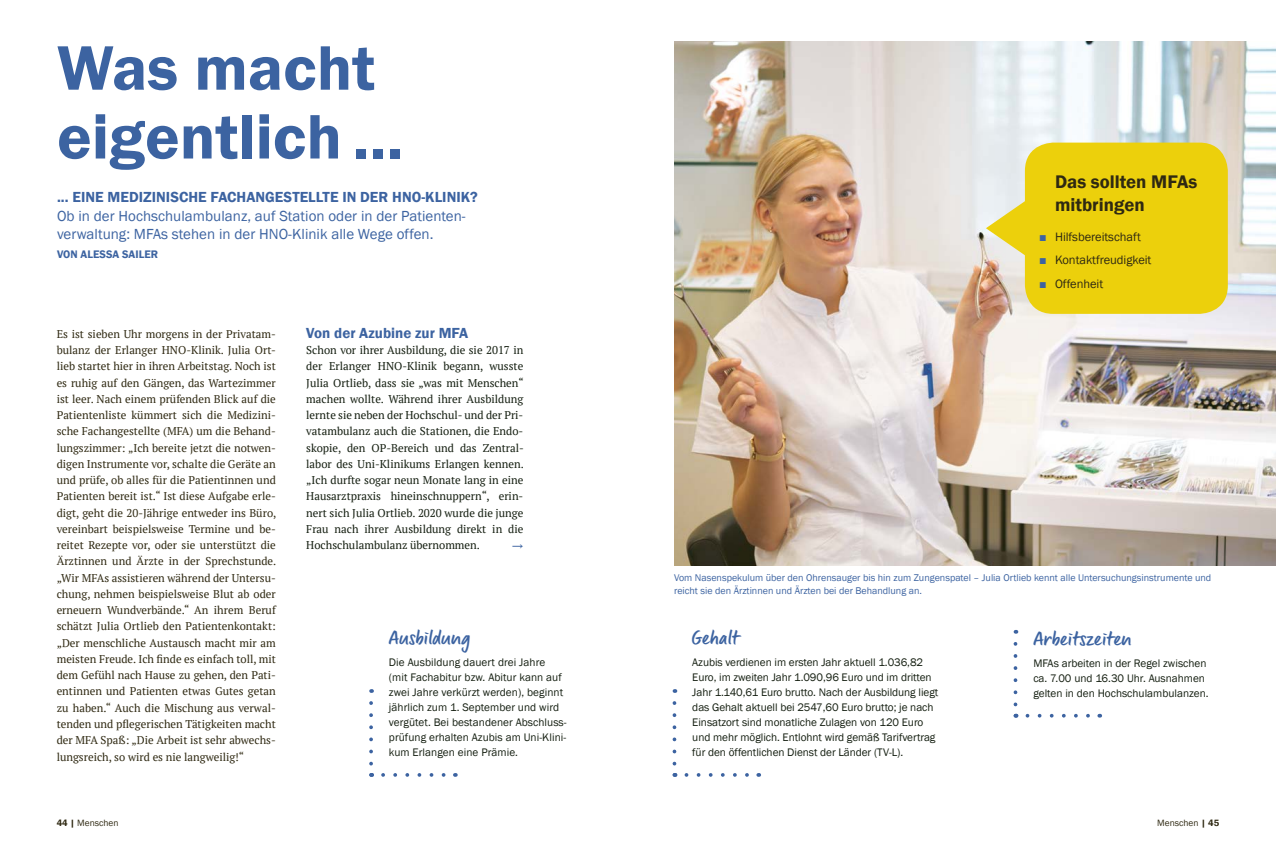
<style>
.page{position:relative;width:1276px;height:851px;background:#fff}
.page>*{position:absolute;margin:0;border:0;box-sizing:border-box;transform-origin:0 0}
.t1{font:600 65px/68.8px "Franklin Gothic";color:#3c63a1}
.t2{font:18.75px "Lingua";letter-spacing:.035em;color:#3c63a1}
.t3{font:600 18.75px/22.5px "Franklin Gothic";color:#2f2912}
.t4{font:15px/18.8px "Franklin Gothic";color:#3c63a1}
.t5{font:600 15px "Franklin Gothic";color:#3c63a1}
.t6{font:12.5px "Franklin Gothic";letter-spacing:-.005em;color:#2f2912}
.t7{font:11.25px/16.2px "PT Serif";color:#2f2912;text-align:justify}
.t8{font:11.25px/15px "Franklin Gothic";letter-spacing:-.005em;color:#141e10}
.t9{font:11.25px/16.2px "PT Serif";color:#141e10;text-align:justify}
.t10{font:600 11.25px "Franklin Gothic";color:#3c63a1}
.t11{font:11.25px "Franklin Gothic";color:#3c63a1}
.t12{font:10px/12.5px "Franklin Gothic";color:#3c63a1}
.t13{font:9.38px "Franklin Gothic";color:#2f2912}
.s1{color:#3c63a1}
.s2{font-weight:600}
</style>
<div class="page">
<svg style="left:383px;top:773px;width:63px;height:3px"></svg>
<svg style="left:369px;top:703px;width:4px;height:73px"></svg>
<svg style="left:686px;top:773px;width:63px;height:3px"></svg>
<svg style="left:672px;top:703px;width:4px;height:73px"></svg>
<img style="left:674px;top:42px;width:602px;height:523px">
<div style="left:1025px;top:143px;width:202px;height:171px;background:#ecd00c;border-radius:28px"></div>
<svg style="left:986px;top:198px;width:39px;height:60px;background:#ebdf88"></svg>
<svg style="left:1027px;top:713px;width:63px;height:4px"></svg>
<svg style="left:1013px;top:643px;width:4px;height:74px"></svg>
<h1 class="t1" style="left:57px;top:34px;width:347px">Was macht eigentlich ...</h1>
<h3 class="t5" style="left:57px;top:188px;width:422px">... EINE MEDIZINISCHE FACHANGESTELLTE IN DER HNO-KLINIK?</h3>
<h3 class="t4" style="left:57px;top:206px;width:410px">Ob in der Hochschulambulanz, auf Station oder in der Patienten&shy;verwaltung: MFAs stehen in der HNO-Klinik alle Wege offen.</h3>
<p class="t10" style="left:57px;top:247px;width:103px">VON ALESSA SAILER</p>
<p class="t7" style="left:57px;top:325px;width:221px">Es ist sieben Uhr morgens in der Privatam&shy;bulanz der Erlanger HNO-Klinik. Julia Ort&shy;lieb startet hier in ihren Arbeitstag. Noch ist es ruhig auf den Gängen, das Wartezimmer ist leer. Nach einem prüfenden Blick auf die Patientenliste kümmert sich die Medizini&shy;sche Fachangestellte (MFA) um die Behand&shy;lungszimmer: „Ich bereite jetzt die notwen&shy;digen Instrumente vor, schalte die Geräte an und prüfe, ob alles für die Patientinnen und Patienten bereit ist.“ Ist diese Aufgabe erle&shy;digt, geht die 20-Jährige entweder ins Büro, vereinbart beispielsweise Termine und be&shy;reitet Rezepte vor, oder sie unterstützt die Ärztinnen und Ärzte in der Sprechstunde. „Wir MFAs assistieren während der Untersu&shy;chung, nehmen beispielsweise Blut ab oder erneuern Wundverbände.“ An ihrem Beruf schätzt Julia Ortlieb den Patientenkontakt: „Der menschliche Austausch macht mir am meisten Freude. Ich finde es einfach toll, mit dem Gefühl nach Hause zu gehen, den Pati&shy;entinnen und Patienten etwas Gutes getan zu haben.“ Auch die Mischung aus verwal&shy;tenden und pflegerischen Tätigkeiten macht der MFA Spaß: „Die Arbeit ist sehr abwechs&shy;lungsreich, so wird es nie langweilig!“</p>
<h3 class="t5" style="left:306px;top:323px;width:164px">Von der Azubine zur MFA</h3>
<p class="t9" style="left:306px;top:342px;width:219px">Schon vor ihrer Ausbildung, die sie 2017 in der Erlanger HNO-Klinik begann, wusste Julia Ortlieb, dass sie „was mit Menschen“ machen wollte. Während ihrer Ausbildung lernte sie neben der Hochschul- und der Pri&shy;vatambulanz auch die Stationen, die Endo&shy;skopie, den OP-Bereich und das Zentral&shy;labor des Uni-Klinikums Erlangen kennen. „Ich durfte sogar neun Monate lang in eine Hausarztpraxis hineinschnuppern“, erin&shy;nert sich Julia Ortlieb. 2020 wurde die junge Frau nach ihrer Ausbildung direkt in die Hochschulambulanz übernommen.</p>
<p class="t11" style="left:512px;top:538px;width:13px">→</p>
<h2 class="t2" style="left:389px;top:622px;width:83px">Ausbildung</h2>
<p class="t8" style="left:389px;top:655px;width:179px">Die Ausbildung dauert drei Jahre (mit Fachabitur bzw. Abitur kann auf zwei Jahre verkürzt werden), beginnt jährlich zum 1. September und wird vergütet. Bei bestandener Abschluss&shy;prüfung erhalten Azubis am Uni-Klini&shy;kum Erlangen eine Prämie.</p>
<h2 class="t3" style="left:1055px;top:171px;width:144px">Das sollten MFAs mitbringen</h2>
<p class="t6" style="left:1039px;top:229px;width:103px"><span class="s1">■</span> Hilfsbereitschaft</p>
<p class="t6" style="left:1039px;top:252px;width:114px"><span class="s1">■</span> Kontaktfreudigkeit</p>
<p class="t6" style="left:1039px;top:276px;width:66px"><span class="s1">■</span> Offenheit</p>
<p class="t12" style="left:674px;top:572px;width:539px">Vom Nasenspekulum über den Ohrensauger bis hin zum Zungenspatel – Julia Ortlieb kennt alle Untersuchungsinstrumente und reicht sie den Ärztinnen und Ärzten bei der Behandlung an.</p>
<h2 class="t2" style="left:692px;top:622px;width:48px">Gehalt</h2>
<p class="t8" style="left:692px;top:655px;width:247px">Azubis verdienen im ersten Jahr aktuell 1.036,82<br>Euro, im zweiten Jahr 1.090,96 Euro und im dritten Jahr 1.140,61 Euro brutto. Nach der Ausbildung liegt das Gehalt aktuell bei 2547,60 Euro brutto; je nach Einsatzort sind monatliche Zulagen von 120 Euro und mehr möglich. Entlohnt wird gemäß Tarifvertrag für den öffentlichen Dienst der Länder (TV-L).</p>
<h2 class="t2" style="left:1033px;top:623px;width:99px">Arbeitszeiten</h2>
<p class="t8" style="left:1033px;top:656px;width:177px">MFAs arbeiten in der Regel zwischen ca. 7.00 und 16.30 Uhr. Ausnahmen gelten in den Hochschulambulanzen.</p>
<p class="t13" style="left:57px;top:816px;width:63px"><span class="s2">44 |</span> Menschen</p>
<p class="t13" style="left:1157px;top:816px;width:63px">Menschen <span class="s2">| 45</span></p>
</div>
